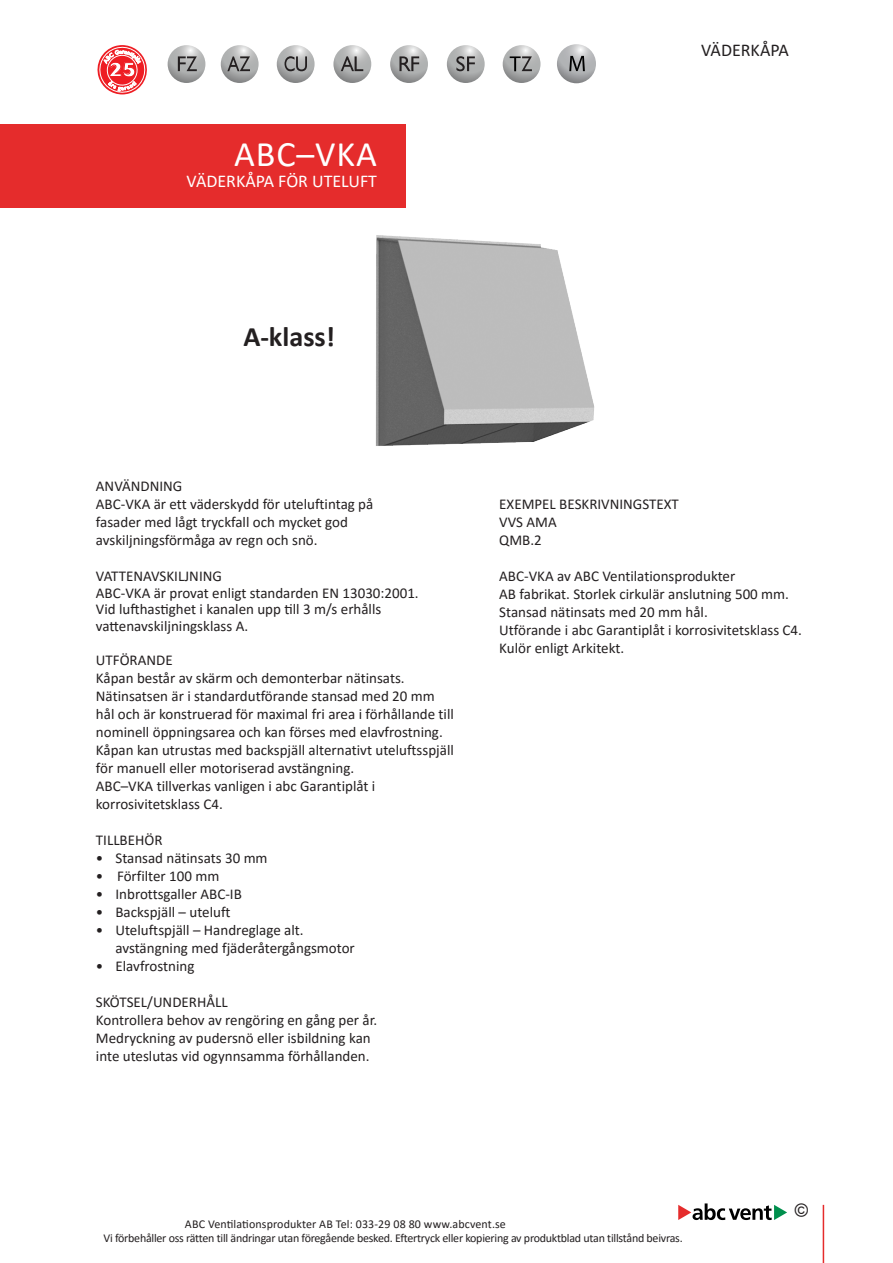
<style>
.page{position:relative;width:893px;height:1263px;background:#fff}
.page>*{position:absolute;margin:0;border:0;box-sizing:border-box;transform-origin:0 0}
.Rubrik{font:36px "Calibri";letter-spacing:.025em;color:#fff}
.Mindre_texter{font:700 28.2px "Calibri";color:#231f20}
.t1{font:800 19.5px "Cosmos";color:#fff}
.Rubrik-2{font:18px "Calibri";color:#fff}
.Rubrik-3{font:18px "Calibri";color:#231f20}
.t2{font:18px "Gill Sans";color:#231f20}
.brödtext{font:15px/18px "Calibri";color:#231f20}
.t3{font:12px "Calibri";letter-spacing:-.02em;color:#231f20}
.t4{font:12px "Calibri";letter-spacing:.01em;color:#231f20}
</style>
<div class="page">
<hr style="left:823px;top:1205px;width:1px;height:58px;background:#e52c2c">
<svg style="left:678px;top:1203px;width:109px;height:17px"></svg>
<div style="left:0;top:124px;width:406px;height:84px;background:#e52c2c"></div>
<svg style="left:168px;top:45px;width:37px;height:38px"></svg>
<svg style="left:178px;top:56px;width:19px;height:15px"></svg>
<svg style="left:221px;top:45px;width:38px;height:38px"></svg>
<svg style="left:227px;top:56px;width:23px;height:15px"></svg>
<svg style="left:277px;top:45px;width:38px;height:38px"></svg>
<svg style="left:285px;top:56px;width:22px;height:15px"></svg>
<svg style="left:333px;top:45px;width:38px;height:38px"></svg>
<svg style="left:341px;top:56px;width:22px;height:15px"></svg>
<svg style="left:390px;top:45px;width:38px;height:38px"></svg>
<svg style="left:399px;top:56px;width:20px;height:15px"></svg>
<svg style="left:447px;top:45px;width:38px;height:38px"></svg>
<svg style="left:456px;top:56px;width:19px;height:15px"></svg>
<svg style="left:503px;top:45px;width:37px;height:38px"></svg>
<svg style="left:510px;top:56px;width:22px;height:15px"></svg>
<svg style="left:557px;top:44px;width:39px;height:39px"></svg>
<svg style="left:569px;top:56px;width:16px;height:15px"></svg>
<img style="left:376px;top:235px;width:219px;height:211px">
<svg style="left:97px;top:45px;width:50px;height:50px"></svg>
<p class="t1" style="left:109px;top:58px;width:29px">25</p>
<p class="Rubrik" style="left:234px;top:129px;width:144px">ABC–VKA</p>
<p class="Rubrik-2" style="left:187px;top:169px;width:192px">VÄDERKÅPA FÖR UTELUFT</p>
<p class="Rubrik-3" style="left:701px;top:38px;width:89px">VÄDERKÅPA</p>
<p class="Mindre_texter" style="left:244px;top:316px;width:93px">A-klass!</p>
<p class="brödtext" style="left:96px;top:477px;width:88px">ANVÄNDNING</p>
<p class="brödtext" style="left:96px;top:495px;width:279px">ABC-VKA är ett väderskydd för uteluftintag på</p>
<p class="brödtext" style="left:96px;top:513px;width:253px">fasader med lågt tryckfall och mycket god</p>
<p class="brödtext" style="left:96px;top:531px;width:223px">avskiljningsförmåga av regn och snö.</p>
<p class="brödtext" style="left:96px;top:567px;width:324px;line-height:16.5px">VATTENAVSKILJNING<br>ABC-VKA är provat enligt standarden EN 13030:2001.<br>Vid lufthastighet i kanalen upp till 3 m/s erhålls</p>
<p class="brödtext" style="left:96px;top:616px;width:154px">vattenavskiljningsklass A.</p>
<p class="brödtext" style="left:96px;top:651px;width:78px">UTFÖRANDE</p>
<p class="brödtext" style="left:96px;top:669px;width:310px">Kåpan består av skärm och demonterbar nätinsats.</p>
<p class="brödtext" style="left:96px;top:687px;width:340px">Nätinsatsen är i standardutförande stansad med 20 mm</p>
<p class="brödtext" style="left:96px;top:705px;width:359px">hål och är konstruerad för maximal fri area i förhållande till nominell öppningsarea och kan förses med elavfrostning.<br>Kåpan kan utrustas med backspjäll alternativt uteluftsspjäll för manuell eller motoriserad avstängning.</p>
<p class="brödtext" style="left:96px;top:777px;width:281px">ABC–VKA tillverkas vanligen i abc Garantiplåt i korrosivitetsklass C4.</p>
<p class="brödtext" style="left:96px;top:831px;width:68px">TILLBEHÖR</p>
<p class="brödtext" style="left:96px;top:849px;width:173px">• Stansad nätinsats 30 mm</p>
<p class="brödtext" style="left:96px;top:867px;width:125px">• Förfilter 100 mm</p>
<p class="brödtext" style="left:96px;top:885px;width:147px">• Inbrottsgaller ABC-IB</p>
<p class="brödtext" style="left:96px;top:903px;width:136px">• Backspjäll – uteluft</p>
<p class="brödtext" style="left:96px;top:921px;width:209px">• Uteluftspjäll – Handreglage alt.</p>
<p class="brödtext" style="left:115px;top:939px;width:241px">avstängning med fjäderåtergångsmotor</p>
<p class="brödtext" style="left:96px;top:957px;width:100px">• Elavfrostning</p>
<p class="brödtext" style="left:96px;top:993px;width:133px">SKÖTSEL/UNDERHÅLL</p>
<p class="brödtext" style="left:96px;top:1011px;width:283px">Kontrollera behov av rengöring en gång per år.<br>Medryckning av pudersnö eller isbildning kan inte uteslutas vid ogynnsamma förhållanden.</p>
<p class="brödtext" style="left:499px;top:495px;width:181px">EXEMPEL BESKRIVNINGSTEXT</p>
<p class="brödtext" style="left:499px;top:513px;width:59px">VVS AMA</p>
<p class="brödtext" style="left:499px;top:531px;width:44px">QMB.2</p>
<p class="brödtext" style="left:499px;top:567px;width:238px">ABC-VKA av ABC Ventilationsprodukter</p>
<p class="brödtext" style="left:499px;top:585px;width:291px">AB fabrikat. Storlek cirkulär anslutning 500 mm.</p>
<p class="brödtext" style="left:499px;top:603px;width:210px">Stansad nätinsats med 20 mm hål.</p>
<p class="brödtext" style="left:499px;top:621px;width:304px">Utförande i abc Garantiplåt i korrosivitetsklass C4.</p>
<p class="brödtext" style="left:499px;top:639px;width:126px">Kulör enligt Arkitekt.</p>
<p class="t2" style="left:795px;top:1199px;width:15px">©</p>
<p class="t4" style="left:185px;top:1215px;width:322px">ABC Ventilationsprodukter AB Tel: 033-29 08 80 www.abcvent.se</p>
<p class="t3" style="left:103px;top:1229px;width:581px">Vi förbehåller oss rätten till ändringar utan föregående besked. Eftertryck eller kopiering av produktblad utan tillstånd beivras.</p>
</div>
